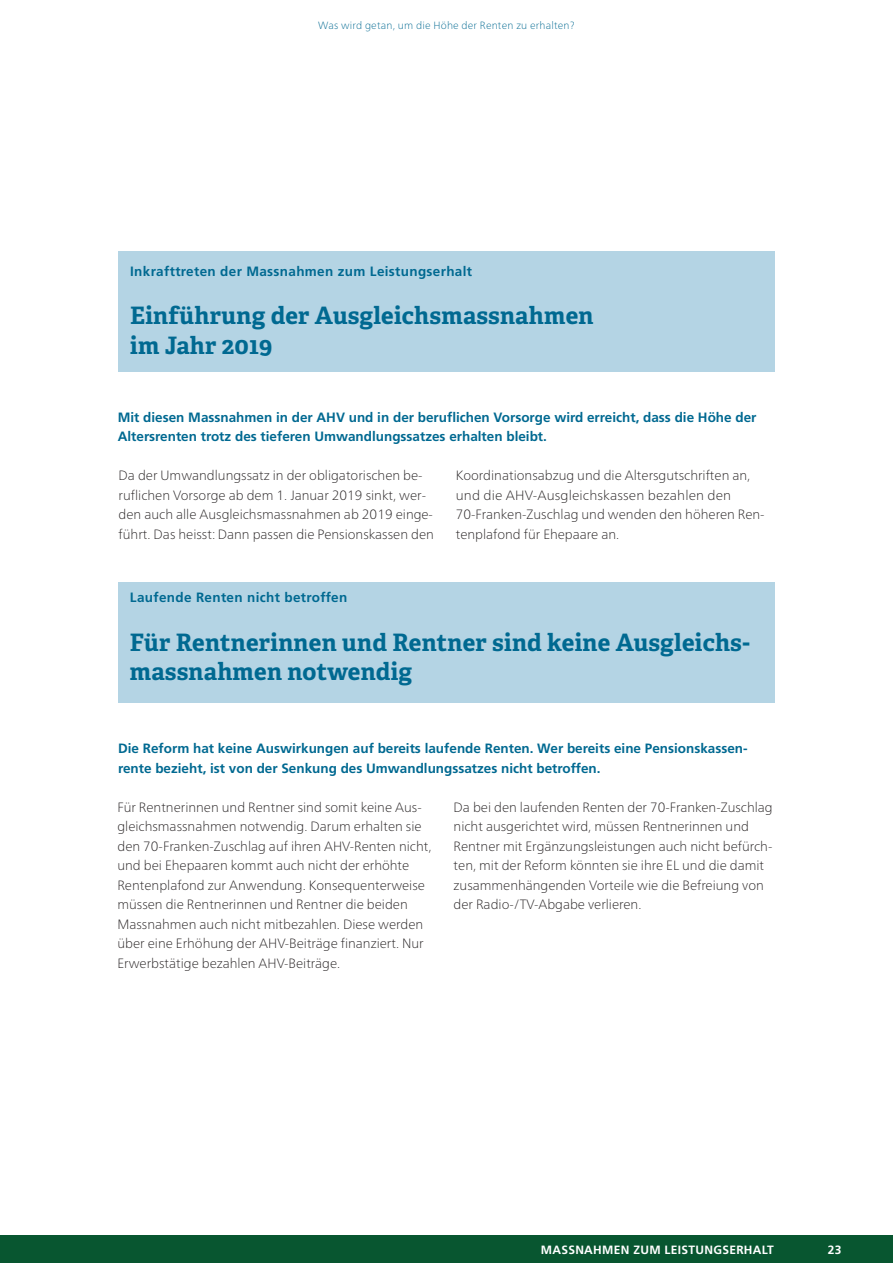
<style>
.page{position:relative;width:893px;height:1263px;background:#fff}
.page>*{position:absolute;margin:0;border:0;box-sizing:border-box;transform-origin:0 0}
.t1{font:700 24px/29.2px "Adelle";letter-spacing:.01em;color:#006991}
.t2{font:100 13.5px/19.5px "Frutiger Neue LT Pro";color:#231f20}
.t3{font:700 13.5px/19.5px "Frutiger";color:#006991}
.t4{font:700 13.5px "Frutiger";letter-spacing:.025em;color:#006991}
.t5{font:700 12px "Frutiger";letter-spacing:.025em;color:#fff}
.t6{font:100 10.5px "Frutiger Neue LT Pro";letter-spacing:.02em;color:#006991}
</style>
<div class="page">
<div style="left:118px;top:582px;width:656px;height:120px;background:#b4d4e4"></div>
<div style="left:118px;top:251px;width:657px;height:120px;background:#b4d4e4"></div>
<div style="left:0;top:1235px;width:893px;height:28px;background:#085630"></div>
<p class="t6" style="left:318px;top:19px;width:258px">Was wird getan, um die Höhe der Renten zu erhalten?</p>
<p class="t4" style="left:130px;top:263px;width:343px">Inkrafttreten der Massnahmen zum Leistungserhalt</p>
<h1 class="t1" style="left:130px;top:301px;width:465px">Einführung der Ausgleichsmassnahmen im Jahr 2019</h1>
<p class="t3" style="left:118px;top:407px;width:640px">Mit diesen Massnahmen in der AHV und in der beruflichen Vorsorge wird erreicht, dass die Höhe der<br>Altersrenten trotz des tieferen Umwandlungssatzes erhalten bleibt.</p>
<p class="t2" style="left:119px;top:466px;width:317px">Da der Umwandlungssatz in der obligatorischen be&shy;ruflichen Vorsorge ab dem 1. Januar 2019 sinkt, wer&shy;den auch alle Ausgleichsmassnahmen ab 2019 einge&shy;führt. Das heisst: Dann passen die Pensionskassen den</p>
<p class="t2" style="left:456px;top:466px;width:310px">Koordinationsabzug und die Altersgutschriften an, und die AHV-Ausgleichskassen bezahlen den 70-Franken-Zuschlag und wenden den höheren Ren&shy;tenplafond für Ehepaare an.</p>
<p class="t4" style="left:130px;top:590px;width:219px">Laufende Renten nicht betroffen</p>
<h1 class="t1" style="left:130px;top:628px;width:621px">Für Rentnerinnen und Rentner sind keine Ausgleichs&shy;massnahmen notwendig</h1>
<p class="t3" style="left:118px;top:739px;width:630px">Die Reform hat keine Auswirkungen auf bereits laufende Renten. Wer bereits eine Pensionskassen&shy;rente bezieht, ist von der Senkung des Umwandlungssatzes nicht betroffen.</p>
<p class="t2" style="left:117px;top:797px;width:316px">Für Rentnerinnen und Rentner sind somit keine Aus&shy;gleichsmassnahmen notwendig. Darum erhalten sie den 70-Franken-Zuschlag auf ihren AHV-Renten nicht, und bei Ehepaaren kommt auch nicht der erhöhte Rentenplafond zur Anwendung. Konsequenterweise müssen die Rentnerinnen und Rentner die beiden Massnahmen auch nicht mitbezahlen. Diese werden über eine Erhöhung der AHV-Beiträge finanziert. Nur Erwerbstätige bezahlen AHV-Beiträge.</p>
<p class="t2" style="left:454px;top:797px;width:321px">Da bei den laufenden Renten der 70-Franken-Zuschlag nicht ausgerichtet wird, müssen Rentnerinnen und Rentner mit Ergänzungsleistungen auch nicht befürch&shy;ten, mit der Reform könnten sie ihre EL und die damit zusammenhängenden Vorteile wie die Befreiung von der Radio-/TV-Abgabe verlieren.</p>
<p class="t5" style="left:541px;top:1242px;width:234px">MASSNAHMEN ZUM LEISTUNGSERHALT</p>
<p class="t5" style="left:828px;top:1242px;width:15px">23</p>
</div>
